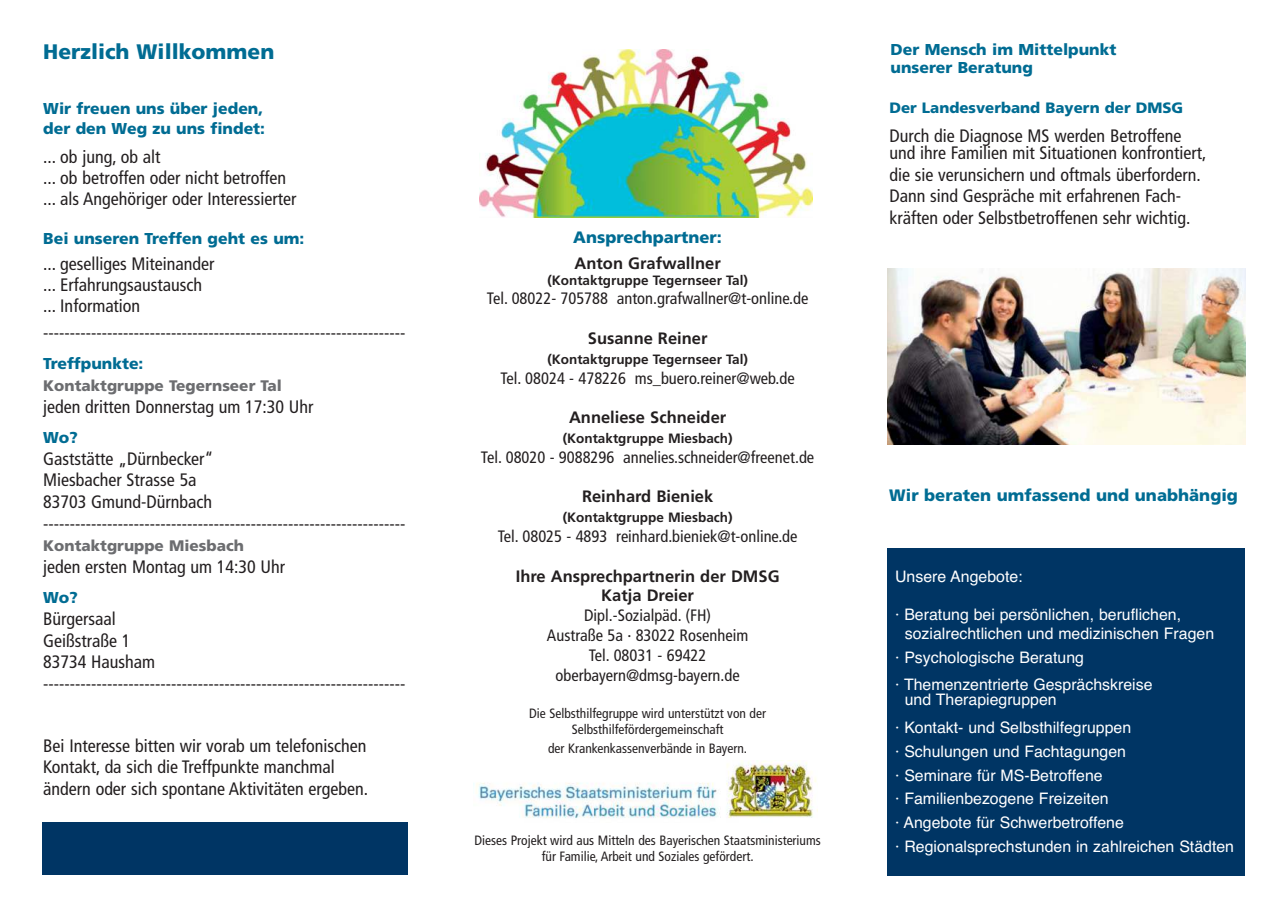
<style>
.page{position:relative;width:1287px;height:918px;background:#fff}
.page>*{position:absolute;margin:0;border:0;box-sizing:border-box;transform-origin:0 0}
.t1{font:900 21px "Frutiger";color:#006c93}
.t2{font:condensed 18px/21.6px "Frutiger";color:#231f20}
.t3{font:condensed 16.5px/19.8px "Frutiger";color:#231f20;text-align:center}
.t4{font:700 16.5px/19.8px "Frutiger";color:#231f20;text-align:center}
.t5{font:900 16.5px "Frutiger";color:#006c93}
.t6{font:900 15.75px/20.5px "Frutiger";color:#006c93}
.t7{font:900 15.3px "Frutiger";color:#6c6d70}
.t8{font:900 15px "Frutiger";color:#006c93}
.t9{font:condensed 13.5px/16.2px "Frutiger";color:#231f20;text-align:center}
.t10{font:700 13.5px "Frutiger";color:#231f20}
.t11{font:7.8px/15px "Helvetica";color:#fff}
</style>
<div class="page">
<div style="left:42px;top:822px;width:365px;height:53px;background:#003564"></div>
<img style="left:479px;top:49px;width:334px;height:168px">
<img style="left:473px;top:760px;width:345px;height:59px">
<img style="left:888px;top:268px;width:357px;height:176px">
<div style="left:888px;top:548px;width:357px;height:327px;background:#003564"></div>
<p class="t1" style="left:43px;top:43px;width:233px">Herzlich Willkommen</p>
<p class="t6" style="left:43px;top:99px;width:223px">Wir freuen uns über jeden, der den Weg zu uns findet:</p>
<p class="t2" style="left:43px;top:148px;width:255px;line-height:21px">... ob jung, ob alt<br>... ob betroffen oder nicht betroffen ... als Angehöriger oder Interessierter</p>
<p class="t6" style="left:43px;top:230px;width:263px">Bei unseren Treffen geht es um:</p>
<p class="t2" style="left:43px;top:255px;width:173px;line-height:21px">... geselliges Miteinander ... Erfahrungsaustausch ... Information</p>
<p class="t2" style="left:43px;top:323px;width:364px">--------------------------------------------------------------------</p>
<p class="t6" style="left:43px;top:355px;width:102px">Treffpunkte:</p>
<p class="t7" style="left:43px;top:379px;width:240px">Kontaktgruppe Tegernseer Tal</p>
<p class="t2" style="left:43px;top:397px;width:272px">jeden dritten Donnerstag um 17:30 Uhr</p>
<p class="t6" style="left:43px;top:429px;width:36px">Wo?</p>
<p class="t2" style="left:43px;top:449px;width:364px">Gaststätte „Dürnbecker“<br>Miesbacher Strasse 5a<br>83703 Gmund-Dürnbach --------------------------------------------------------------------</p>
<p class="t7" style="left:43px;top:540px;width:202px">Kontaktgruppe Miesbach</p>
<p class="t2" style="left:43px;top:557px;width:243px">jeden ersten Montag um 14:30 Uhr</p>
<p class="t6" style="left:43px;top:589px;width:36px">Wo?</p>
<p class="t2" style="left:43px;top:609px;width:364px">Bürgersaal<br>Geißstraße 1<br>83734 Hausham --------------------------------------------------------------------</p>
<p class="t2" style="left:43px;top:736px;width:326px">Bei Interesse bitten wir vorab um telefonischen<br>Kontakt, da sich die Treffpunkte manchmal ändern oder sich spontane Aktivitäten ergeben.</p>
<p class="t5" style="left:573px;top:230px;width:150px">Ansprechpartner:</p>
<p class="t4" style="left:575px;top:254px;width:148px">Anton Grafwallner</p>
<p class="t10" style="left:547px;top:274px;width:202px">(Kontaktgruppe Tegernseer Tal)</p>
<p class="t3" style="left:487px;top:290px;width:323px">Tel. 08022- 705788 anton.grafwallner@t-online.de</p>
<p class="t4" style="left:588px;top:330px;width:121px">Susanne Reiner</p>
<p class="t10" style="left:547px;top:353px;width:202px">(Kontaktgruppe Tegernseer Tal)</p>
<p class="t3" style="left:501px;top:369px;width:296px">Tel. 08024 - 478226 ms_buero.reiner@web.de</p>
<p class="t4" style="left:569px;top:409px;width:159px">Anneliese Schneider</p>
<p class="t10" style="left:563px;top:433px;width:171px">(Kontaktgruppe Miesbach)</p>
<p class="t3" style="left:481px;top:448px;width:335px">Tel. 08020 - 9088296 annelies.schneider@freenet.de</p>
<p class="t4" style="left:582px;top:488px;width:133px">Reinhard Bieniek</p>
<p class="t10" style="left:563px;top:512px;width:171px">(Kontaktgruppe Miesbach)</p>
<p class="t3" style="left:498px;top:528px;width:301px">Tel. 08025 - 4893 reinhard.bieniek@t-online.de</p>
<p class="t4" style="left:516px;top:567px;width:265px">Ihre Ansprechpartnerin der DMSG<br>Katja Dreier</p>
<p class="t3" style="left:547px;top:607px;width:203px">Dipl.-Sozialpäd. (FH)<br>Austraße 5a · 83022 Rosenheim<br>Tel. 08031 - 69422 oberbayern@dmsg-bayern.de</p>
<p class="t9" style="left:529px;top:706px;width:238px">Die Selbsthilfegruppe wird unterstützt von der<br>Selbsthilfefördergemeinschaft</p>
<p class="t9" style="left:548px;top:741px;width:201px">der Krankenkassenverbände in Bayern.</p>
<p class="t9" style="left:474px;top:833px;width:348px">Dieses Projekt wird aus Mitteln des Bayerischen Staatsministeriums für Familie, Arbeit und Soziales gefördert.</p>
<p class="t6" style="left:891px;top:41px;width:227px;line-height:18.1px">Der Mensch im Mittelpunkt unserer Beratung</p>
<p class="t8" style="left:889px;top:102px;width:295px">Der Landesverband Bayern der DMSG</p>
<p class="t2" style="left:889px;top:128px;width:319px;line-height:17.4px">Durch die Diagnose MS werden Betroffene und ihre Familien mit Situationen konfrontiert,</p>
<p class="t2" style="left:889px;top:165px;width:313px">die sie verunsichern und oftmals überfordern.<br>Dann sind Gespräche mit erfahrenen Fach&shy;kräften oder Selbstbetroffenen sehr wichtig.</p>
<p class="t5" style="left:889px;top:488px;width:350px">Wir beraten umfassend und unabhängig</p>
<p class="t11" style="left:895px;top:572px;width:129px">Unsere Angebote:</p>
<p class="t11" style="left:895px;top:610px;width:288px">· Beratung bei persönlichen, beruflichen,</p>
<p class="t11" style="left:905px;top:629px;width:311px">sozialrechtlichen und medizinischen Fragen</p>
<p class="t11" style="left:895px;top:653px;width:190px">· Psychologische Beratung</p>
<p class="t11" style="left:905px;top:680px;width:249px;text-indent:-10px">· Themenzentrierte Gesprächskreise und Therapiegruppen</p>
<p class="t11" style="left:895px;top:723px;width:238px">· Kontakt- und Selbsthilfegruppen</p>
<p class="t11" style="left:895px;top:747px;width:232px">· Schulungen und Fachtagungen</p>
<p class="t11" style="left:895px;top:770px;width:209px">· Seminare für MS-Betroffene</p>
<p class="t11" style="left:895px;top:794px;width:215px">· Familienbezogene Freizeiten</p>
<p class="t11" style="left:895px;top:818px;width:230px">· Angebote für Schwerbetroffene</p>
<p class="t11" style="left:895px;top:842px;width:340px">· Regionalsprechstunden in zahlreichen Städten</p>
</div>
